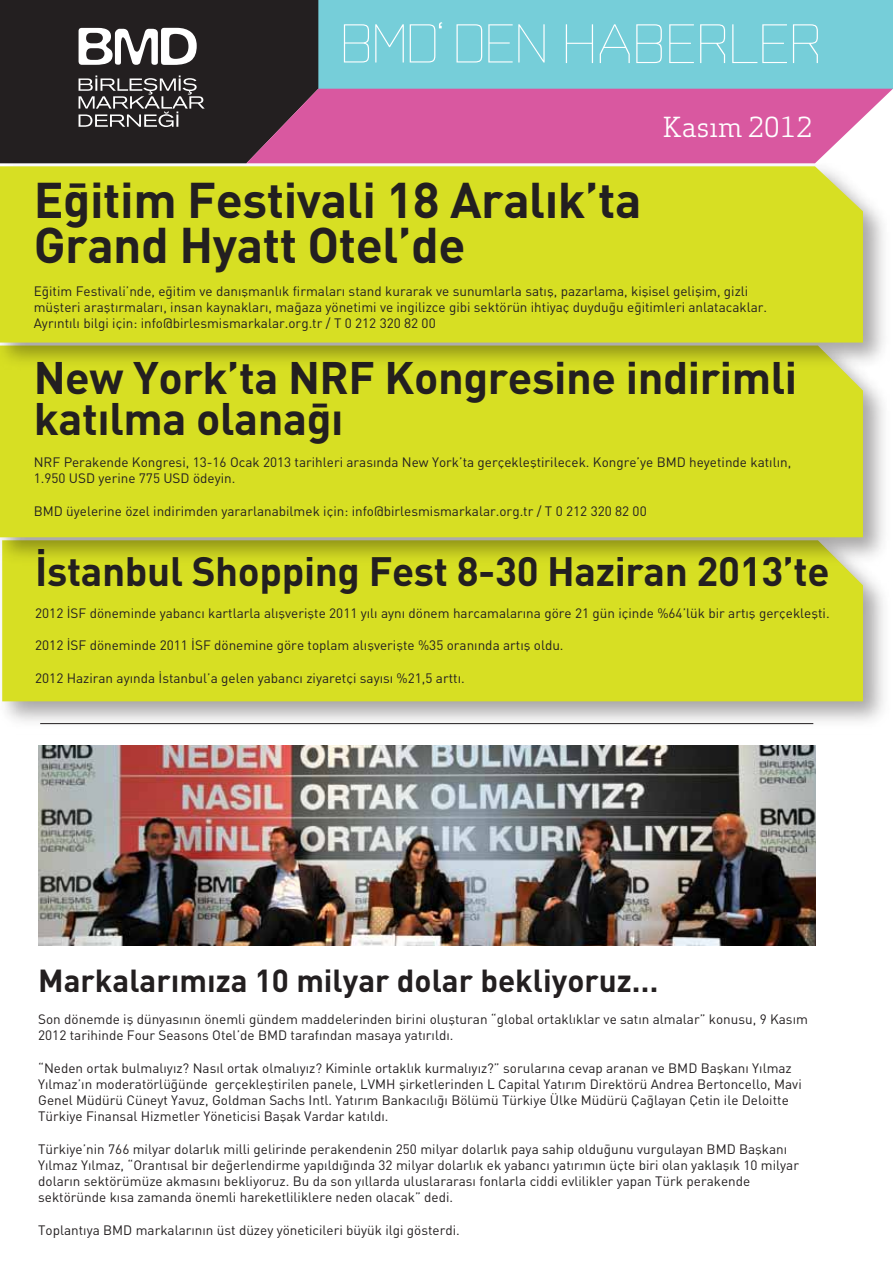
<style>
.page{position:relative;width:893px;height:1263px;background:#fff}
.page>*{position:absolute;margin:0;border:0;box-sizing:border-box;transform-origin:0 0}
.t1{font:700 49.5px/45px "DIN Bek";letter-spacing:-.01em;color:#231f20}
.t2{font:700 45px/40.5px "DIN Bek";letter-spacing:-.01em;color:#231f20}
.t3{font:700 40.5px "DIN Bek";letter-spacing:-.01em;color:#231f20}
.t4{font:700 31.5px "DIN Bek";color:#231f20}
.t5{font:27px "Apex Serif";color:#fff}
.t6{font:13.5px/16.2px "DIN Bek Normal";color:#231f20}
</style>
<div class="page">
<img style="left:38px;top:746px;width:777px;height:200px">
<div style="left:2px;top:570px;width:861px;height:131px;background:#d7df23"></div>
<div style="left:318px;top:0;width:575px;height:89px;background:#76ced9"></div>
<div style="left:0;top:0;width:318px;height:154px;background:#231f20"></div>
<svg style="left:79px;top:28px;width:118px;height:37px"></svg>
<svg style="left:79px;top:75px;width:126px;height:52px;background:#555253"></svg>
<svg style="left:344px;top:24px;width:25px;height:38px"></svg>
<svg style="left:375px;top:24px;width:29px;height:38px"></svg>
<svg style="left:410px;top:22px;width:32px;height:40px"></svg>
<svg style="left:456px;top:24px;width:26px;height:38px"></svg>
<svg style="left:488px;top:24px;width:57px;height:38px"></svg>
<svg style="left:566px;top:24px;width:27px;height:39px"></svg>
<svg style="left:600px;top:24px;width:30px;height:39px"></svg>
<svg style="left:636px;top:24px;width:26px;height:39px"></svg>
<svg style="left:669px;top:24px;width:25px;height:39px"></svg>
<svg style="left:700px;top:24px;width:25px;height:39px"></svg>
<svg style="left:732px;top:24px;width:55px;height:39px"></svg>
<svg style="left:793px;top:24px;width:25px;height:39px"></svg>
<svg style="left:246px;top:89px;width:647px;height:65px;background:#cf5d9d"></svg>
<hr style="left:40px;top:723px;width:773px;height:1px;background:#231f20">
<img style="left:0;top:378px;width:888px;height:192px">
<div style="left:0;top:376px;width:863px;height:161px;background:#d7df23"></div>
<img style="left:0;top:154px;width:884px;height:222px">
<div style="left:0;top:166px;width:863px;height:177px;background:#d7df23"></div>
<h3 class="t5" style="left:663px;top:110px;width:151px">Kasım 2012</h3>
<h1 class="t1" style="left:34px;top:176px;width:609px">Eğitim Festivali 18 Aralık’ta<br>Grand Hyatt Otel’de</h1>
<p class="t6" style="left:34px;top:282px;width:735px">Eğitim Festivali’nde, eğitim ve danışmanlık firmaları stand kurarak ve sunumlarla satış, pazarlama, kişisel gelişim, gizli müşteri araştırmaları, insan kaynakları, mağaza yönetimi ve ingilizce gibi sektörün ihtiyaç duyduğu eğitimleri anlatacaklar.<br>Ayrıntılı bilgi için: info@birlesmismarkalar.org.tr / T 0 212 320 82 00</p>
<h2 class="t2" style="left:34px;top:356px;width:765px">New York’ta NRF Kongresine indirimli katılma olanağı</h2>
<p class="t6" style="left:34px;top:454px;width:759px">NRF Perakende Kongresi, 13-16 Ocak 2013 tarihleri arasında New York’ta gerçekleştirilecek. Kongre’ye BMD heyetinde katılın,<br>1.950 USD yerine 775 USD ödeyin.</p>
<p class="t6" style="left:34px;top:502px;width:614px">BMD üyelerine özel indirimden yararlanabilmek için: info@birlesmismarkalar.org.tr / T 0 212 320 82 00</p>
<h3 class="t3" style="left:35px;top:544px;width:796px">İstanbul Shopping Fest 8-30 Haziran 2013’te</h3>
<p class="t6" style="left:35px;top:605px;width:796px">2012 İSF döneminde yabancı kartlarla alışverişte 2011 yılı aynı dönem harcamalarına göre 21 gün içinde %64’lük bir artış gerçekleşti.</p>
<p class="t6" style="left:35px;top:637px;width:530px">2012 İSF döneminde 2011 İSF dönemine göre toplam alışverişte %35 oranında artış oldu.</p>
<p class="t6" style="left:35px;top:670px;width:431px">2012 Haziran ayında İstanbul’a gelen yabancı ziyaretçi sayısı %21,5 arttı.</p>
<h3 class="t4" style="left:38px;top:959px;width:622px">Markalarımıza 10 milyar dolar bekliyoruz…</h3>
<p class="t6" style="left:38px;top:1011px;width:771px">Son dönemde iş dünyasının önemli gündem maddelerinden birini oluşturan “global ortaklıklar ve satın almalar” konusu, 9 Kasım<br>2012 tarihinde Four Seasons Otel’de BMD tarafından masaya yatırıldı.</p>
<p class="t6" style="left:38px;top:1059px;width:765px">“Neden ortak bulmalıyız? Nasıl ortak olmalıyız? Kiminle ortaklık kurmalıyız?” sorularına cevap aranan ve BMD Başkanı Yılmaz Yılmaz’ın moderatörlüğünde gerçekleştirilen panele, LVMH şirketlerinden L Capital Yatırım Direktörü Andrea Bertoncello, Mavi Genel Müdürü Cüneyt Yavuz, Goldman Sachs Intl. Yatırım Bankacılığı Bölümü Türkiye Ülke Müdürü Çağlayan Çetin ile Deloitte Türkiye Finansal Hizmetler Yöneticisi Başak Vardar katıldı.</p>
<p class="t6" style="left:38px;top:1140px;width:762px">Türkiye’nin 766 milyar dolarlık milli gelirinde perakendenin 250 milyar dolarlık paya sahip olduğunu vurgulayan BMD Başkanı Yılmaz Yılmaz, “Orantısal bir değerlendirme yapıldığında 32 milyar dolarlık ek yabancı yatırımın üçte biri olan yaklaşık 10 milyar doların sektörümüze akmasını bekliyoruz. Bu da son yıllarda uluslararası fonlarla ciddi evlilikler yapan Türk perakende sektöründe kısa zamanda önemli hareketliliklere neden olacak” dedi.</p>
<p class="t6" style="left:38px;top:1221px;width:423px">Toplantıya BMD markalarının üst düzey yöneticileri büyük ilgi gösterdi.</p>
</div>
